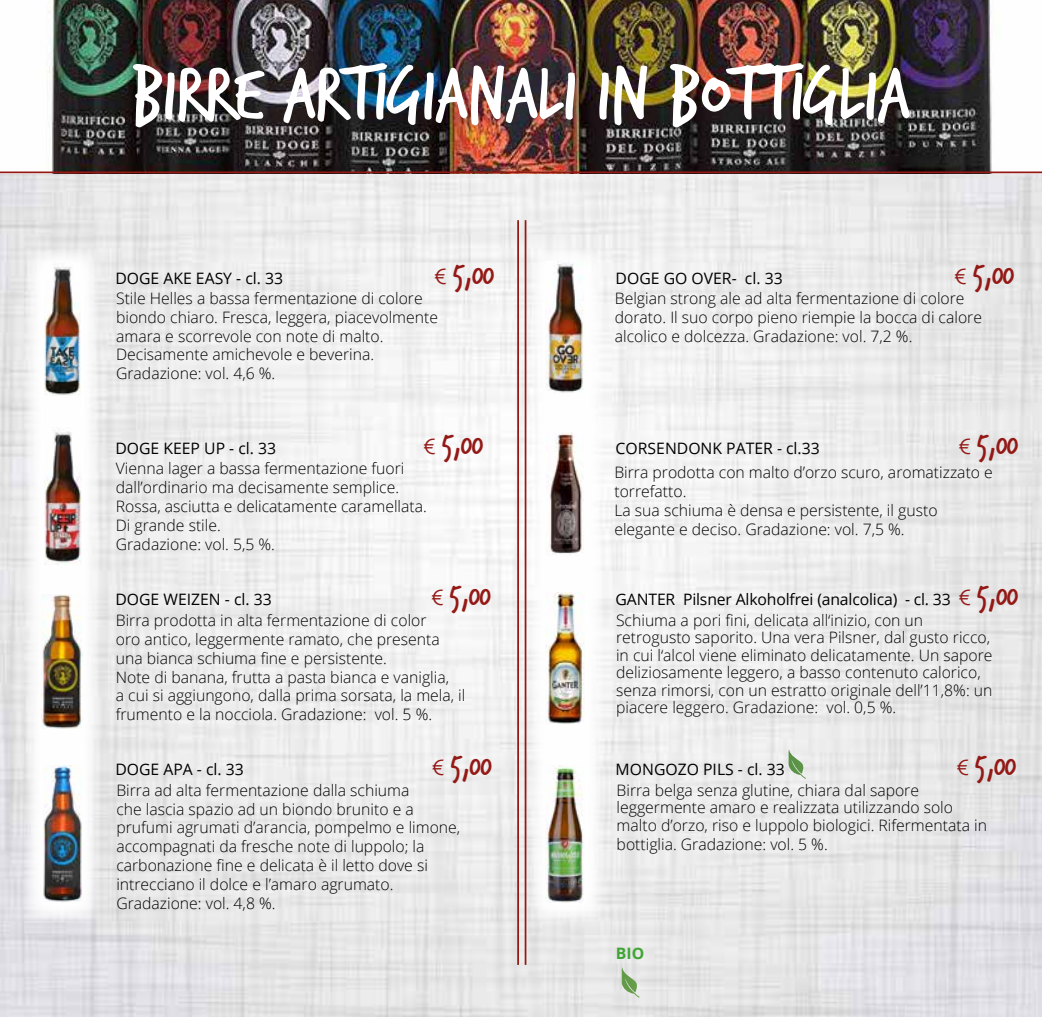
<style>
.page{position:relative;width:1042px;height:1017px;background:#fff}
.page>*{position:absolute;margin:0;border:0;box-sizing:border-box;transform-origin:0 0}
.t1{font:80.5px "Trash Hand";color:#fff}
.t2{font:33.25px "Trash Hand";color:#931916}
.t3{font:300 15.75px/18.9px "Open Sans";color:#000}
.t4{font:15.75px "Open Sans";color:#000}
.t5{font:700 15.75px "Open Sans";color:#3fa535}
.s1{font-family:"Century Gothic";font-size:21px}
.s2{font-family:"Century Gothic";font-size:21px;color:#931916}
.s3{font-family:"Trash Hand";font-size:33.25px;color:#931916}
</style>
<div class="page">
<img style="left:0;top:173px;width:1042px;height:844px">
<div style="left:531px;top:250px;width:72px;height:672px;background:#fff"></div>
<div style="left:26px;top:250px;width:73px;height:672px;background:#fff"></div>
<img style="left:49px;top:0;width:943px;height:171px">
<hr style="left:525px;top:220px;width:1px;height:745px;background:#941913">
<hr style="left:517px;top:220px;width:2px;height:745px;background:#941913">
<hr style="left:0;top:171px;width:1042px;height:2px;background:#931916">
<img style="left:44px;top:267px;width:37px;height:128px">
<img style="left:547px;top:432px;width:36px;height:122px">
<img style="left:44px;top:431px;width:37px;height:133px">
<img style="left:546px;top:262px;width:38px;height:131px">
<img style="left:42px;top:595px;width:40px;height:133px">
<img style="left:545px;top:592px;width:39px;height:132px">
<img style="left:43px;top:765px;width:39px;height:136px">
<img style="left:545px;top:766px;width:39px;height:137px">
<svg style="left:622px;top:967px;width:18px;height:31px"></svg>
<svg style="left:788px;top:749px;width:18px;height:30px"></svg>
<h1 class="t1" style="left:132px;top:55px;width:779px">BIRRE ARTIGIANALI IN BOTTIGLIA</h1>
<p class="t4" style="left:115px;top:267px;width:169px">DOGE AKE EASY - cl. 33</p>
<h2 class="t2" style="left:434px;top:258px;width:61px"><span class="s1">€</span> 5,00</h2>
<p class="t4" style="left:615px;top:267px;width:169px">DOGE GO OVER- cl. 33</p>
<h2 class="t2" style="left:954px;top:258px;width:61px"><span class="s1">€</span> 5,00</h2>
<p class="t3" style="left:116px;top:288px;width:323px">Stile Helles a bassa fermentazione di colore biondo chiaro. Fresca, leggera, piacevolmente amara e scorrevole con note di malto.<br>Decisamente amichevole e beverina.<br>Gradazione: vol. 4,6 %.</p>
<p class="t3" style="left:615px;top:289px;width:369px">Belgian strong ale ad alta fermentazione di colore dorato. Il suo corpo pieno riempie la bocca di calore alcolico e dolcezza. Gradazione: vol. 7,2 %.</p>
<p class="t4" style="left:115px;top:437px;width:162px">DOGE KEEP UP - cl. 33</p>
<h2 class="t2" style="left:423px;top:428px;width:61px"><span class="s1">€</span> 5,00</h2>
<p class="t4" style="left:615px;top:437px;width:206px">CORSENDONK PATER - cl.33</p>
<h2 class="t2" style="left:958px;top:428px;width:61px"><span class="s1">€</span> 5,00</h2>
<p class="t3" style="left:116px;top:458px;width:312px">Vienna lager a bassa fermentazione fuori dall’ordinario ma decisamente semplice.<br>Rossa, asciutta e delicatamente caramellata.<br>Di grande stile.<br>Gradazione: vol. 5,5 %.</p>
<p class="t3" style="left:614px;top:462px;width:380px">Birra prodotta con malto d’orzo scuro, aromatizzato e torrefatto.<br>La sua schiuma è densa e persistente, il gusto elegante e deciso. Gradazione: vol. 7,5 %.</p>
<p class="t4" style="left:115px;top:588px;width:158px">DOGE WEIZEN - cl. 33</p>
<h2 class="t2" style="left:431px;top:580px;width:61px"><span class="s1">€</span> 5,00</h2>
<p class="t4" style="left:615px;top:588px;width:404px">GANTER Pilsner Alkoholfrei (analcolica) - cl. 33 <span class="s2">€</span> <span class="s3">5,00</span></p>
<p class="t3" style="left:116px;top:610px;width:351px">Birra prodotta in alta fermentazione di color<br>oro antico, leggermente ramato, che presenta una bianca schiuma fine e persistente.<br>Note di banana, frutta a pasta bianca e vaniglia,<br>a cui si aggiungono, dalla prima sorsata, la mela, il frumento e la nocciola. Gradazione: vol. 5 %.</p>
<p class="t3" style="left:616px;top:611px;width:378px;line-height:17.5px">Schiuma a pori fini, delicata all‘inizio, con un retrogusto saporito. Una vera Pilsner, dal gusto ricco, in cui l‘alcol viene eliminato delicatamente. Un sapore deliziosamente leggero, a basso contenuto calorico, senza rimorsi, con un estratto originale dell’11,8%: un piacere leggero. Gradazione: vol. 0,5 %.</p>
<p class="t4" style="left:115px;top:758px;width:130px">DOGE APA - cl. 33</p>
<h2 class="t2" style="left:432px;top:750px;width:61px"><span class="s1">€</span> 5,00</h2>
<p class="t4" style="left:615px;top:758px;width:171px">MONGOZO PILS - cl. 33</p>
<h2 class="t2" style="left:956px;top:750px;width:61px"><span class="s1">€</span> 5,00</h2>
<p class="t3" style="left:116px;top:780px;width:345px">Birra ad alta fermentazione dalla schiuma<br>che lascia spazio ad un biondo brunito e a prufumi agrumati d’arancia, pompelmo e limone, accompagnati da fresche note di luppolo; la carbonazione fine e delicata è il letto dove si intrecciano il dolce e l’amaro agrumato.<br>Gradazione: vol. 4,8 %.</p>
<p class="t3" style="left:616px;top:780px;width:372px;line-height:18px">Birra belga senza glutine, chiara dal sapore leggermente amaro e realizzata utilizzando solo malto d’orzo, riso e luppolo biologici. Rifermentata in bottiglia. Gradazione: vol. 5 %.</p>
<p class="t5" style="left:616px;top:942px;width:30px">BIO</p>
</div>
